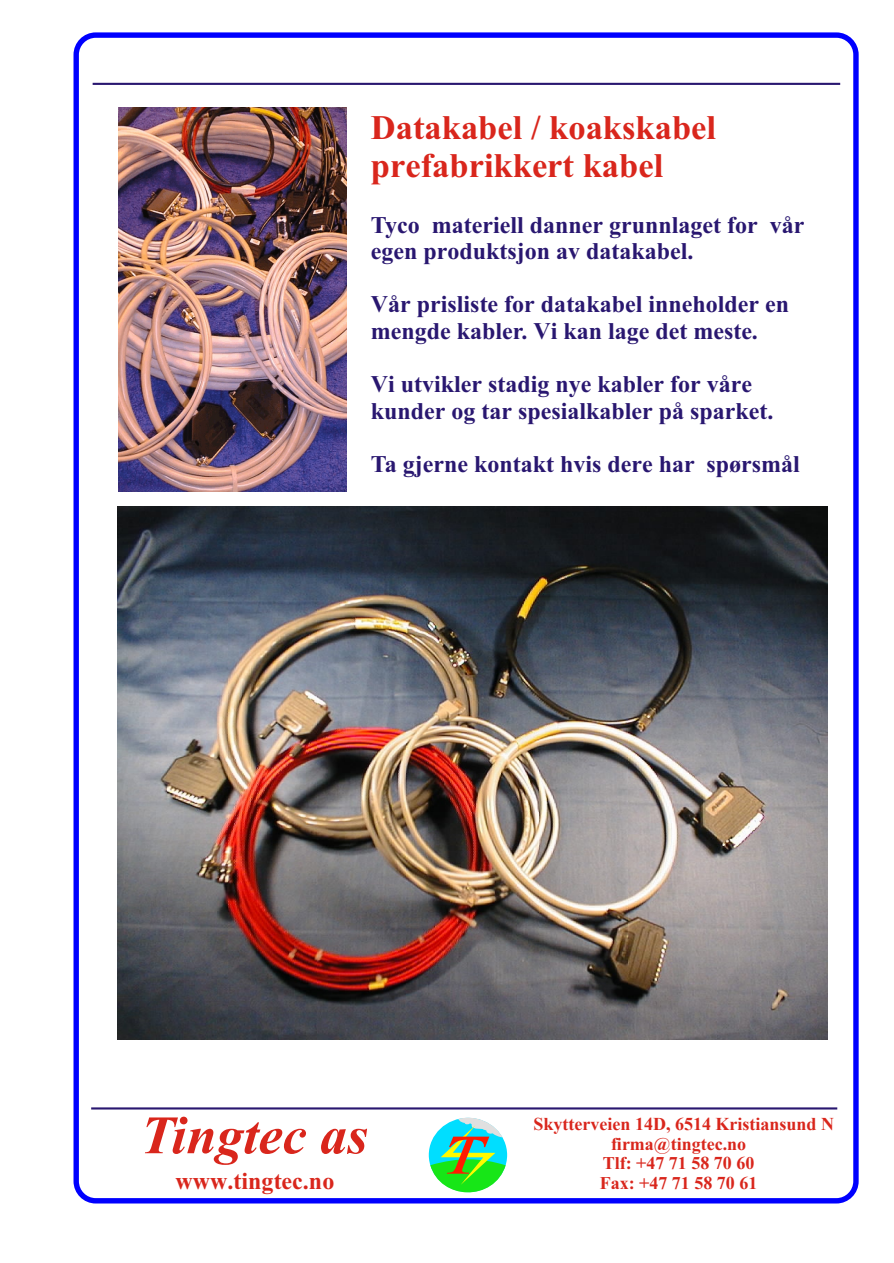
<style>
.page{position:relative;width:894px;height:1263px;background:#fff}
.page>*{position:absolute;margin:0;border:0;box-sizing:border-box;transform-origin:0 0}
.t1{font:italic 700 54px "Times New Roman";color:#d9261c}
.t2{font:700 34.5px/38.2px "Times New Roman";color:#d9261c}
.t3{font:700 24px/26.5px "Times New Roman";color:#291770}
.t4{font:700 24px "Times New Roman";color:#d9261c}
.t5{font:700 18px/20px "Times New Roman";color:#d9261c;text-align:center}
</style>
<div class="page">
<div style="left:74px;top:32px;width:785px;height:1172px;border:5px solid #00f;border-radius:20px"></div>
<svg style="left:430px;top:1117px;width:76px;height:85px"></svg>
<hr style="left:91px;top:1107px;width:746px;height:3px;background:#291770">
<hr style="left:93px;top:83px;width:747px;height:2px;background:#291770">
<img style="left:118px;top:507px;width:710px;height:533px">
<img style="left:118px;top:108px;width:228px;height:384px">
<h2 class="t2" style="left:371px;top:112px;width:347px">Datakabel / koakskabel prefabrikkert kabel</h2>
<p class="t3" style="left:371px;top:214px;width:435px">Tyco materiell danner grunnlaget for vår egen produktsjon av datakabel.</p>
<p class="t3" style="left:371px;top:294px;width:420px">Vår prisliste for datakabel inneholder en mengde kabler. Vi kan lage det meste.</p>
<p class="t3" style="left:371px;top:373px;width:404px">Vi utvikler stadig nye kabler for våre kunder og tar spesialkabler på sparket.</p>
<p class="t3" style="left:371px;top:453px;width:431px">Ta gjerne kontakt hvis dere har spørsmål</p>
<h1 class="t1" style="left:141px;top:1117px;width:229px">Tingtec as</h1>
<p class="t4" style="left:176px;top:1172px;width:160px">www.tingtec.no</p>
<p class="t5" style="left:534px;top:1113px;width:302px">Skytterveien 14D, 6514 Kristiansund N firma@tingtec.no<br>Tlf: +47 71 58 70 60<br>Fax: +47 71 58 70 61</p>
</div>
